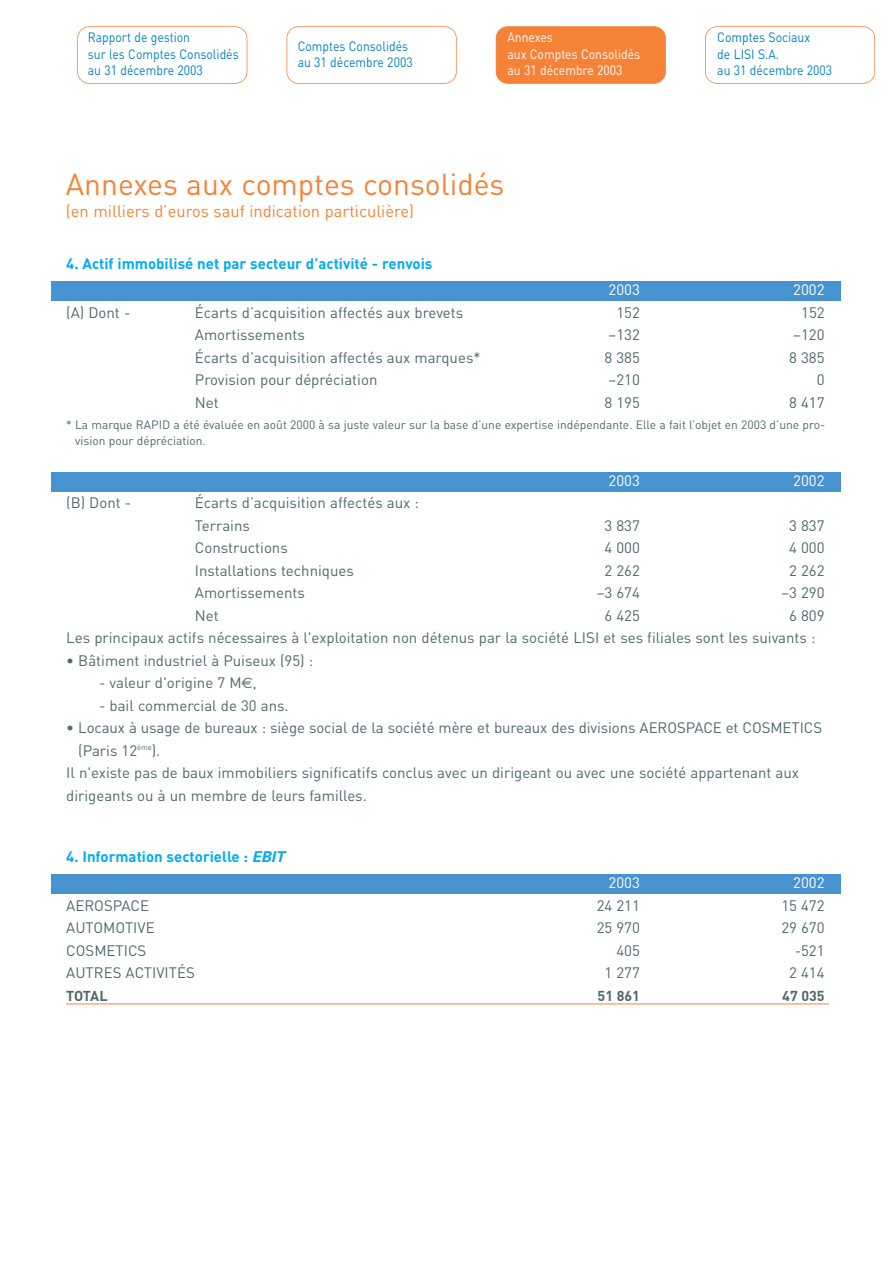
<style>
.page{position:relative;width:893px;height:1262px;background:#fff}
.page>*{position:absolute;margin:0;border:0;box-sizing:border-box;transform-origin:0 0}
.t1{font:30px "DIN";color:#f68237}
.t2{font:16.5px "DIN";color:#f68237}
.t3{font:15px/22.5px "DIN";color:#50696c}
.t4{font:700 15px "DIN";color:#00adef}
.t5{font:15px "DIN";color:#fff}
.t6{font:700 14.25px "DIN";color:#50696c}
.t7{font:13.5px/16.2px "DIN";color:#0081c6;scale:.9 1}
.t8{font:13.5px/16.2px "DIN";color:#fff;scale:.9 1}
.t9{font:12px/16.5px "DIN";color:#50696c}
.s1{font-family:"Euro Sans"}
.s2{font-family:"Univers";font-style:italic}
</style>
<div class="page">
<div style="left:52px;top:282px;width:789px;height:19px;background:#4793cf"></div>
<div style="left:52px;top:472px;width:789px;height:19px;background:#4793cf"></div>
<div style="left:52px;top:874px;width:789px;height:19px;background:#4793cf"></div>
<hr style="left:66px;top:1003px;width:763px;height:1px;background:#f68237">
<div style="left:77px;top:26px;width:170px;height:58px;border:2px solid #f68237;border-radius:12px"></div>
<div style="left:286px;top:26px;width:170px;height:58px;border:2px solid #f68237;border-radius:12px"></div>
<div style="left:496px;top:27px;width:169px;height:56px;background:#f68237;border-radius:12px"></div>
<div style="left:495px;top:26px;width:171px;height:58px;border:2px solid #f68237;border-radius:12px"></div>
<div style="left:705px;top:26px;width:170px;height:58px;border:2px solid #f68237;border-radius:12px"></div>
<p class="t7" style="left:88px;top:31px;width:169px">Rapport de gestion<br>sur les Comptes Consolidés au 31 décembre 2003</p>
<p class="t7" style="left:298px;top:39px;width:129px">Comptes Consolidés au 31 décembre 2003</p>
<p class="t8" style="left:507px;top:31px;width:149px">Annexes<br>aux Comptes Consolidés au 31 décembre 2003</p>
<p class="t7" style="left:717px;top:31px;width:129px">Comptes Sociaux<br>de LISI S.A.<br>au 31 décembre 2003</p>
<h1 class="t1" style="left:66px;top:173px;width:440px">Annexes aux comptes consolidés</h1>
<p class="t2" style="left:66px;top:206px;width:350px">(en milliers d’euros sauf indication particulière)</p>
<p class="t4" style="left:66px;top:258px;width:367px">4. Actif immobilisé net par secteur d’activité - renvois</p>
<p class="t5" style="left:608px;top:284px;width:33px">2003</p>
<p class="t5" style="left:793px;top:284px;width:33px">2002</p>
<p class="t3" style="left:66px;top:303px;width:66px">(A) Dont -</p>
<p class="t3" style="left:195px;top:303px;width:270px">Écarts d’acquisition affectés aux brevets</p>
<p class="t3" style="left:616px;top:303px;width:25px">152</p>
<p class="t3" style="left:801px;top:303px;width:25px">152</p>
<p class="t3" style="left:195px;top:325px;width:111px">Amortissements</p>
<p class="t3" style="left:608px;top:325px;width:33px">–132</p>
<p class="t3" style="left:793px;top:325px;width:33px">–120</p>
<p class="t3" style="left:195px;top:348px;width:287px">Écarts d’acquisition affectés aux marques*</p>
<p class="t3" style="left:604px;top:348px;width:37px">8 385</p>
<p class="t3" style="left:789px;top:348px;width:37px">8 385</p>
<p class="t3" style="left:195px;top:370px;width:184px">Provision pour dépréciation</p>
<p class="t3" style="left:608px;top:370px;width:33px">–210</p>
<p class="t3" style="left:816px;top:370px;width:9px">0</p>
<p class="t3" style="left:195px;top:393px;width:25px">Net</p>
<p class="t3" style="left:604px;top:393px;width:37px">8 195</p>
<p class="t3" style="left:789px;top:393px;width:37px">8 417</p>
<p class="t9" style="left:75px;top:417px;width:751px;text-indent:-9px">* La marque RAPID a été évaluée en août 2000 à sa juste valeur sur la base d’une expertise indépendante. Elle a fait l’objet en 2003 d’une pro&shy;vision pour dépréciation.</p>
<p class="t5" style="left:608px;top:475px;width:33px">2003</p>
<p class="t5" style="left:793px;top:475px;width:33px">2002</p>
<p class="t3" style="left:66px;top:493px;width:67px">(B) Dont -</p>
<p class="t3" style="left:195px;top:493px;width:225px">Écarts d’acquisition affectés aux :<br>Terrains</p>
<p class="t3" style="left:604px;top:516px;width:37px">3 837</p>
<p class="t3" style="left:789px;top:516px;width:37px">3 837</p>
<p class="t3" style="left:195px;top:538px;width:94px">Constructions</p>
<p class="t3" style="left:604px;top:538px;width:37px">4 000</p>
<p class="t3" style="left:789px;top:538px;width:37px">4 000</p>
<p class="t3" style="left:195px;top:561px;width:160px">Installations techniques</p>
<p class="t3" style="left:604px;top:561px;width:37px">2 262</p>
<p class="t3" style="left:789px;top:561px;width:37px">2 262</p>
<p class="t3" style="left:195px;top:583px;width:111px">Amortissements</p>
<p class="t3" style="left:596px;top:583px;width:45px">–3 674</p>
<p class="t3" style="left:781px;top:583px;width:45px">–3 290</p>
<p class="t3" style="left:195px;top:606px;width:25px">Net</p>
<p class="t3" style="left:604px;top:606px;width:37px">6 425</p>
<p class="t3" style="left:66px;top:606px;width:759px;text-indent:723px">6 809<br>Les principaux actifs nécessaires à l'exploitation non détenus par la société LISI et ses filiales sont les suivants :</p>
<p class="t3" style="left:66px;top:651px;width:248px">• Bâtiment industriel à Puiseux (95) :</p>
<p class="t3" style="left:99px;top:673px;width:159px">- valeur d'origine 7 M<span class="s1">€</span>,</p>
<p class="t3" style="left:99px;top:696px;width:191px">- bail commercial de 30 ans.</p>
<p class="t3" style="left:66px;top:718px;width:757px">• Locaux à usage de bureaux : siège social de la société mère et bureaux des divisions AEROSPACE et COSMETICS</p>
<p class="t3" style="left:78px;top:741px;width:84px">(Paris 12<sup>ème</sup>).</p>
<p class="t3" style="left:66px;top:763px;width:734px">Il n'existe pas de baux immobiliers significatifs conclus avec un dirigeant ou avec une société appartenant aux</p>
<p class="t3" style="left:66px;top:786px;width:302px">dirigeants ou à un membre de leurs familles.</p>
<p class="t4" style="left:66px;top:851px;width:220px">4. Information sectorielle : <span class="s2">EBIT</span></p>
<p class="t5" style="left:608px;top:877px;width:33px">2003</p>
<p class="t5" style="left:793px;top:877px;width:33px">2002</p>
<p class="t3" style="left:66px;top:896px;width:84px">AEROSPACE</p>
<p class="t3" style="left:596px;top:896px;width:45px">24 211</p>
<p class="t3" style="left:781px;top:896px;width:45px">15 472</p>
<p class="t3" style="left:66px;top:918px;width:90px">AUTOMOTIVE</p>
<p class="t3" style="left:596px;top:918px;width:45px">25 970</p>
<p class="t3" style="left:781px;top:918px;width:45px">29 670</p>
<p class="t3" style="left:66px;top:941px;width:82px">COSMETICS</p>
<p class="t3" style="left:616px;top:941px;width:25px">405</p>
<p class="t3" style="left:794px;top:941px;width:31px">-521</p>
<p class="t3" style="left:66px;top:963px;width:130px">AUTRES ACTIVITÉS</p>
<p class="t3" style="left:604px;top:963px;width:37px">1 277</p>
<p class="t3" style="left:789px;top:963px;width:37px">2 414</p>
<p class="t6" style="left:66px;top:990px;width:43px">TOTAL</p>
<p class="t6" style="left:597px;top:990px;width:44px">51 861</p>
<p class="t6" style="left:782px;top:990px;width:44px">47 035</p>
</div>
